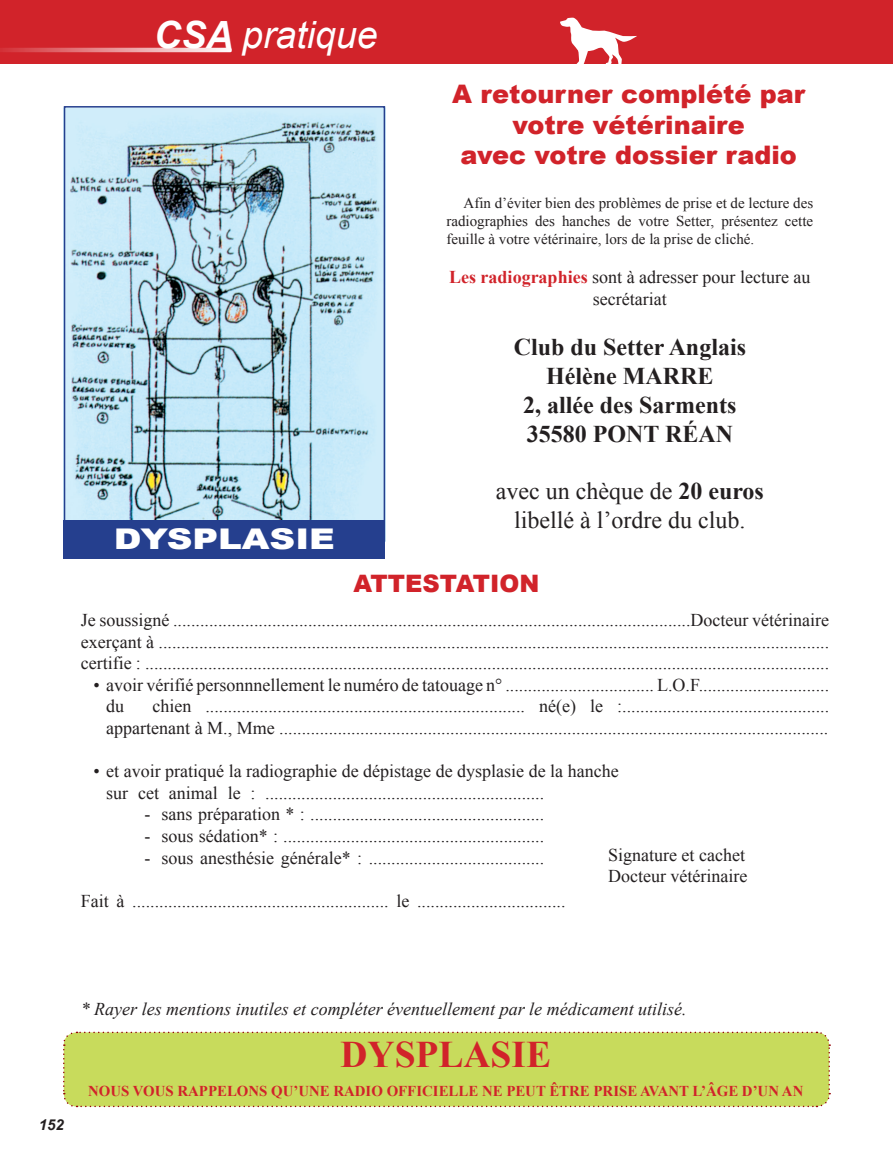
<style>
.page{position:relative;width:893px;height:1149px;background:#fff}
.page>*{position:absolute;margin:0;border:0;box-sizing:border-box;transform-origin:0 0}
.t1{font:italic 37.5px "Arial";color:#fff}
.t2{font:700 37.5px "Times New Roman";color:#d1232a}
.t3{font:900 28.5px "Arial";color:#fff;scale:1.25 1}
.t4{font:900 25.5px/30.6px "Arial";color:#d1232a;text-align:center}
.t5{font:700 24px/28.8px "Times New Roman";color:#231f20;text-align:center}
.t6{font:24px/28.8px "Times New Roman";color:#231f20;text-align:center}
.t7{font:900 24px "Arial";color:#d1232a}
.t8{font:18px/21.6px "Times New Roman";color:#231f20}
.t9{font:italic 18px "Times New Roman";color:#231f20}
.t10{font:15px/18px "Times New Roman";color:#231f20;text-align:justify}
.t11{font:700 15px "Times New Roman";color:#d1232a}
.t12{font:italic 700 15px "Arial";color:#231f20}
.s1{font-weight:700}
.s2{font-weight:700;color:#d1232a}
</style>
<div class="page">
<div style="left:63px;top:1031px;width:768px;height:76px;background:#c8db5c"></div>
<img style="left:67px;top:109px;width:315px;height:411px">
<div style="left:64px;top:106px;width:321px;height:435px;border:2px solid #253f8e"></div>
<div style="left:64px;top:520px;width:321px;height:38px;background:#253f8e"></div>
<div style="left:0;top:0;width:893px;height:64px;background:#d1232a"></div>
<svg style="left:0;top:48px;width:232px;height:4px"></svg>
<svg style="left:560px;top:18px;width:77px;height:46px"></svg>
<h1 class="t1" style="left:154px;top:10px;width:225px"><span class="s1">CSA</span> pratique</h1>
<h2 class="t3" style="left:114px;top:518px;width:178px">DYSPLASIE</h2>
<h3 class="t4" style="left:452px;top:78px;width:354px">A retourner complété par votre vétérinaire<br>avec votre dossier radio</h3>
<p class="t10" style="left:446px;top:193px;width:368px;text-indent:17px">Afin d’éviter bien des problèmes de prise et de lecture des radiographies des hanches de votre Setter, présentez cette feuille à votre vétérinaire, lors de la prise de cliché.</p>
<p class="t8" style="left:449px;top:266px;width:363px;text-align:center"><span class="s2">Les radiographies</span> sont à adresser pour lecture au secrétariat</p>
<h3 class="t5" style="left:514px;top:332px;width:234px">Club du Setter Anglais<br>Hélène MARRE<br>2, allée des Sarments<br>35580 PONT RÉAN</h3>
<h3 class="t6" style="left:496px;top:476px;width:270px">avec un chèque de <span class="s1">20 euros </span>libellé à l’ordre du club.</h3>
<h3 class="t7" style="left:354px;top:565px;width:187px">ATTESTATION</h3>
<p class="t8" style="left:81px;top:608px;width:750px;text-align:justify">Je soussigné ...................................................................................................................Docteur vétérinaire exerçant à ..................................................................................................................................................... certifie : ........................................................................................................................................................</p>
<p class="t8" style="left:106px;top:673px;width:724px;text-indent:-13px">• avoir vérifié personnnellement le numéro de tatouage n° ................................. L.O.F............................. du</p>
<p class="t8" style="left:106px;top:695px;width:724px;text-align:right">chien ....................................................................... né(e) le :.............................................. appartenant à M., Mme ..........................................................................................................................</p>
<p class="t8" style="left:106px;top:759px;width:514px;text-indent:-13px">• et avoir pratiqué la radiographie de dépistage de dysplasie de la hanche sur cet animal le : ..............................................................</p>
<p class="t8" style="left:145px;top:803px;width:401px">- sans préparation * : ....................................................</p>
<p class="t8" style="left:145px;top:824px;width:401px">- sous sédation* : ..........................................................</p>
<p class="t8" style="left:145px;top:846px;width:401px">- sous anesthésie générale* : .......................................</p>
<p class="t8" style="left:81px;top:889px;width:486px">Fait à ......................................................... le .................................</p>
<p class="t8" style="left:608px;top:843px;width:141px">Signature et cachet<br>Docteur vétérinaire</p>
<p class="t12" style="left:39px;top:1114px;width:27px">152</p>
<p class="t9" style="left:81px;top:996px;width:607px">* Rayer les mentions inutiles et compléter éventuellement par le médicament utilisé.</p>
<h1 class="t2" style="left:341px;top:1028px;width:212px">DYSPLASIE</h1>
<p class="t11" style="left:88px;top:1079px;width:717px">NOUS VOUS RAPPELONS QU’UNE RADIO OFFICIELLE NE PEUT ÊTRE PRISE AVANT L’ÂGE D’UN AN</p>
</div>
